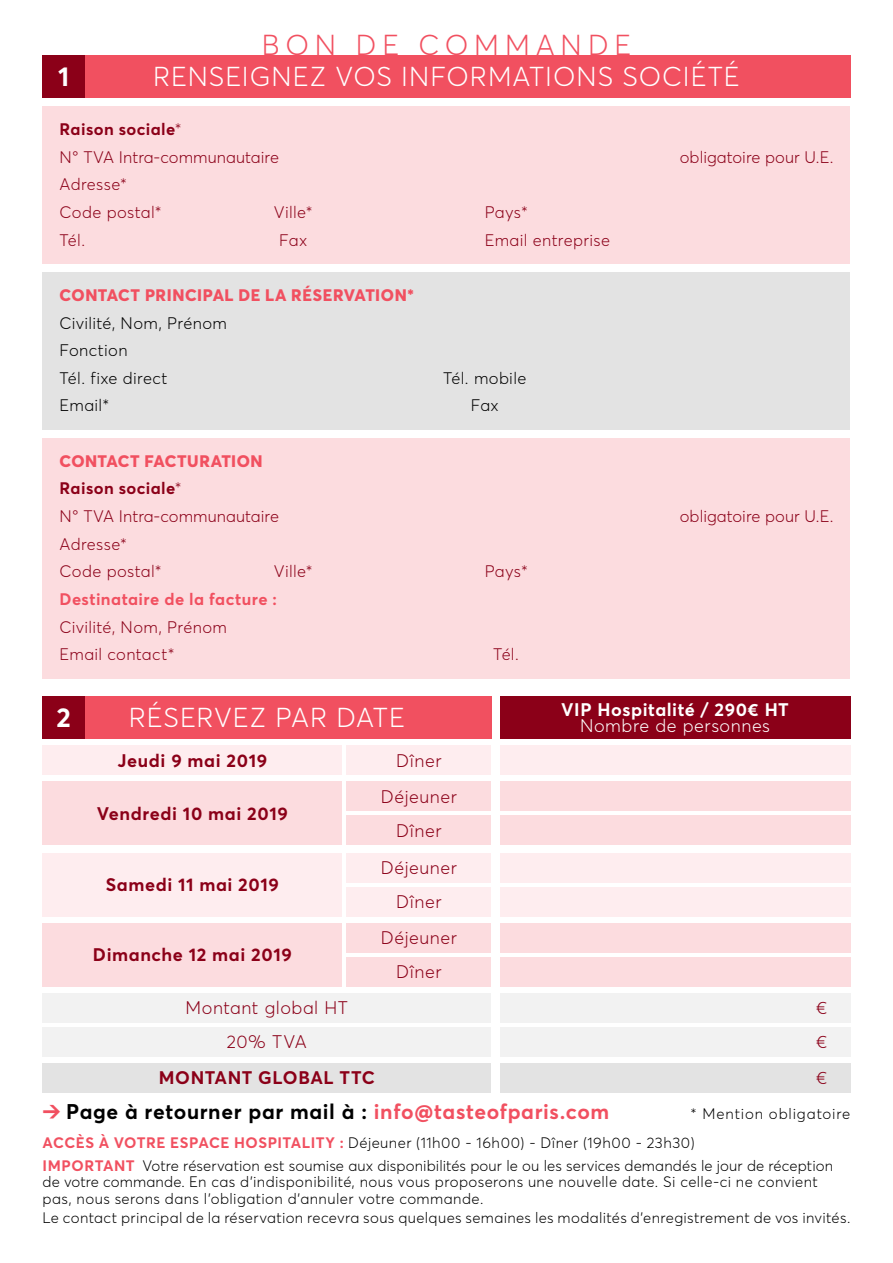
<style>
.page{position:relative;width:893px;height:1263px;background:#fff}
.page>*{position:absolute;margin:0;border:0;box-sizing:border-box;transform-origin:0 0}
.t1{font:300 28.5px "Averta";letter-spacing:.21em;color:#f15060}
.t2{font:300 27px "Averta";letter-spacing:.035em;color:#fff}
.t3{font:700 27px "Averta";color:#fff}
.t4{font:700 21px "Averta";letter-spacing:.03em;color:#000}
.t5{font:700 18px "Averta";letter-spacing:.035em;color:#8b0018}
.t6{font:300 18px "Averta";letter-spacing:.03em;color:#8b0018}
.t7{font:700 18px "Averta";letter-spacing:.03em;color:#fff}
.t8{font:300 18px "Averta";letter-spacing:.03em;color:#fff}
.t9{font:300 16.5px "Averta";letter-spacing:.01em;color:#8b0018}
.t10{font:300 16.5px "Averta";letter-spacing:.02em;color:#000}
.t11{font:800 16.5px "Averta";letter-spacing:.03em;color:#f15060}
.t12{font:700 16.5px "Averta";letter-spacing:.025em;color:#8b0018}
.t13{font:700 16.5px "Averta";letter-spacing:.025em;color:#f15060}
.t14{font:300 15px/16.5px "Averta";letter-spacing:.025em;color:#000}
.t15{font:300 15px "Averta";letter-spacing:.055em;color:#000}
.s1{font-weight:300}
.s2{font-family:"DIN Pro";font-weight:900;font-size:18px;color:#f15060}
.s3{color:#f15060}
.s4{font-weight:700;color:#f15060}
</style>
<div class="page">
<div style="left:85px;top:55px;width:765px;height:43px;background:#f15060"></div>
<div style="left:43px;top:55px;width:42px;height:43px;background:#8b0018"></div>
<div style="left:43px;top:106px;width:807px;height:158px;background:#fcdcdf"></div>
<div style="left:43px;top:272px;width:807px;height:157px;background:#e3e3e3"></div>
<div style="left:43px;top:438px;width:807px;height:240px;background:#fcdcdf"></div>
<div style="left:500px;top:745px;width:350px;height:30px;background:#feedef"></div>
<div style="left:500px;top:781px;width:350px;height:30px;background:#fcdcdf"></div>
<div style="left:500px;top:853px;width:350px;height:29px;background:#feedef"></div>
<div style="left:500px;top:923px;width:350px;height:29px;background:#fcdcdf"></div>
<div style="left:500px;top:993px;width:350px;height:30px;background:#f2f2f2"></div>
<div style="left:500px;top:1027px;width:350px;height:30px;background:#f2f2f2"></div>
<div style="left:500px;top:1063px;width:350px;height:30px;background:#e3e3e3"></div>
<div style="left:500px;top:957px;width:350px;height:29px;background:#fcdcdf"></div>
<div style="left:500px;top:887px;width:350px;height:29px;background:#feedef"></div>
<div style="left:500px;top:815px;width:350px;height:30px;background:#fcdcdf"></div>
<div style="left:43px;top:745px;width:299px;height:30px;background:#feedef"></div>
<div style="left:43px;top:781px;width:299px;height:64px;background:#fcdcdf"></div>
<div style="left:43px;top:853px;width:299px;height:63px;background:#feedef"></div>
<div style="left:43px;top:923px;width:299px;height:63px;background:#fcdcdf"></div>
<div style="left:43px;top:993px;width:448px;height:30px;background:#f2f2f2"></div>
<div style="left:43px;top:1027px;width:448px;height:30px;background:#f2f2f2"></div>
<div style="left:43px;top:1063px;width:448px;height:30px;background:#e3e3e3"></div>
<div style="left:347px;top:745px;width:144px;height:30px;background:#feedef"></div>
<div style="left:347px;top:781px;width:144px;height:30px;background:#fcdcdf"></div>
<div style="left:347px;top:853px;width:144px;height:29px;background:#feedef"></div>
<div style="left:347px;top:923px;width:144px;height:29px;background:#fcdcdf"></div>
<div style="left:347px;top:815px;width:144px;height:30px;background:#fcdcdf"></div>
<div style="left:347px;top:887px;width:144px;height:29px;background:#feedef"></div>
<div style="left:347px;top:957px;width:144px;height:29px;background:#fcdcdf"></div>
<div style="left:500px;top:696px;width:350px;height:43px;background:#8b0018"></div>
<div style="left:85px;top:696px;width:406px;height:43px;background:#f15060"></div>
<div style="left:43px;top:696px;width:42px;height:43px;background:#8b0018"></div>
<p class="t1" style="left:262px;top:28px;width:371px">BON DE COMMANDE</p>
<p class="t3" style="left:58px;top:59px;width:13px">1</p>
<p class="t2" style="left:153px;top:60px;width:588px">RENSEIGNEZ VOS INFORMATIONS SOCIÉTÉ</p>
<p class="t12" style="left:60px;top:119px;width:124px">Raison sociale<span class="s1">*</span></p>
<p class="t9" style="left:60px;top:147px;width:221px">N° TVA Intra-communautaire</p>
<p class="t9" style="left:680px;top:147px;width:155px">obligatoire pour U.E.</p>
<p class="t9" style="left:60px;top:174px;width:69px">Adresse*</p>
<p class="t9" style="left:60px;top:202px;width:104px">Code postal*</p>
<p class="t9" style="left:274px;top:202px;width:40px">Ville*</p>
<p class="t9" style="left:485px;top:202px;width:45px">Pays*</p>
<p class="t9" style="left:60px;top:230px;width:27px">Tél.</p>
<p class="t9" style="left:279px;top:230px;width:29px">Fax</p>
<p class="t9" style="left:485px;top:230px;width:127px">Email entreprise</p>
<p class="t11" style="left:60px;top:284px;width:356px">CONTACT PRINCIPAL DE LA RÉSERVATION*</p>
<p class="t10" style="left:60px;top:312px;width:169px">Civilité, Nom, Prénom</p>
<p class="t10" style="left:60px;top:340px;width:70px">Fonction</p>
<p class="t10" style="left:60px;top:368px;width:109px">Tél. fixe direct</p>
<p class="t10" style="left:443px;top:368px;width:85px">Tél. mobile</p>
<p class="t10" style="left:60px;top:395px;width:51px">Email*</p>
<p class="t10" style="left:471px;top:395px;width:29px">Fax</p>
<p class="t11" style="left:60px;top:450px;width:205px">CONTACT FACTURATION</p>
<p class="t12" style="left:60px;top:478px;width:124px">Raison sociale<span class="s1">*</span></p>
<p class="t9" style="left:60px;top:506px;width:221px">N° TVA Intra-communautaire</p>
<p class="t9" style="left:680px;top:506px;width:155px">obligatoire pour U.E.</p>
<p class="t9" style="left:60px;top:534px;width:69px">Adresse*</p>
<p class="t9" style="left:60px;top:561px;width:104px">Code postal*</p>
<p class="t9" style="left:274px;top:561px;width:40px">Ville*</p>
<p class="t9" style="left:485px;top:561px;width:45px">Pays*</p>
<p class="t13" style="left:60px;top:589px;width:219px">Destinataire de la facture :</p>
<p class="t9" style="left:60px;top:616px;width:169px">Civilité, Nom, Prénom</p>
<p class="t9" style="left:60px;top:644px;width:117px">Email contact*</p>
<p class="t9" style="left:493px;top:644px;width:27px">Tél.</p>
<p class="t3" style="left:57px;top:700px;width:16px">2</p>
<p class="t2" style="left:129px;top:701px;width:278px">RÉSERVEZ PAR DATE</p>
<p class="t5" style="left:118px;top:749px;width:151px">Jeudi 9 mai 2019</p>
<p class="t5" style="left:97px;top:802px;width:192px">Vendredi 10 mai 2019</p>
<p class="t5" style="left:106px;top:873px;width:175px">Samedi 11 mai 2019</p>
<p class="t6" style="left:396px;top:749px;width:47px">Dîner</p>
<p class="t6" style="left:381px;top:785px;width:77px">Déjeuner</p>
<p class="t6" style="left:396px;top:819px;width:47px">Dîner</p>
<p class="t6" style="left:381px;top:856px;width:77px">Déjeuner</p>
<p class="t6" style="left:396px;top:890px;width:47px">Dîner</p>
<p class="t7" style="left:561px;top:698px;width:229px">VIP Hospitalité / 290€ HT</p>
<p class="t8" style="left:580px;top:715px;width:192px">Nombre de personnes</p>
<p class="t6" style="left:381px;top:926px;width:77px">Déjeuner</p>
<p class="t5" style="left:93px;top:943px;width:200px">Dimanche 12 mai 2019</p>
<p class="t6" style="left:185px;top:997px;width:164px">Montant global HT</p>
<p class="t6" style="left:816px;top:997px;width:12px">€</p>
<p class="t6" style="left:816px;top:1031px;width:12px">€</p>
<p class="t6" style="left:816px;top:1067px;width:12px">€</p>
<p class="t6" style="left:396px;top:960px;width:47px">Dîner</p>
<p class="t6" style="left:227px;top:1031px;width:81px">20% TVA</p>
<p class="t5" style="left:159px;top:1066px;width:218px">MONTANT GLOBAL TTC</p>
<p class="t4" style="left:43px;top:1098px;width:568px"><span class="s2">→</span> Page à retourner par mail à : <span class="s3">info@tasteofparis.com</span></p>
<p class="t15" style="left:690px;top:1104px;width:161px">* Mention obligatoire</p>
<p class="t14" style="left:43px;top:1134px;width:654px"><span class="s4">ACCÈS À VOTRE ESPACE HOSPITALITY :</span> Déjeuner (11h00 - 16h00) - Dîner (19h00 - 23h30)</p>
<p class="t14" style="left:43px;top:1157px;width:792px"><span class="s4">IMPORTANT</span> Votre réservation est soumise aux disponibilités pour le ou les services demandés le jour de réception de votre commande. En cas d’indisponibilité, nous vous proposerons une nouvelle date. Si celle-ci ne convient pas, nous serons dans l’obligation d’annuler votre commande.</p>
<p class="t14" style="left:43px;top:1209px;width:809px">Le contact principal de la réservation recevra sous quelques semaines les modalités d’enregistrement de vos invités.</p>
</div>
